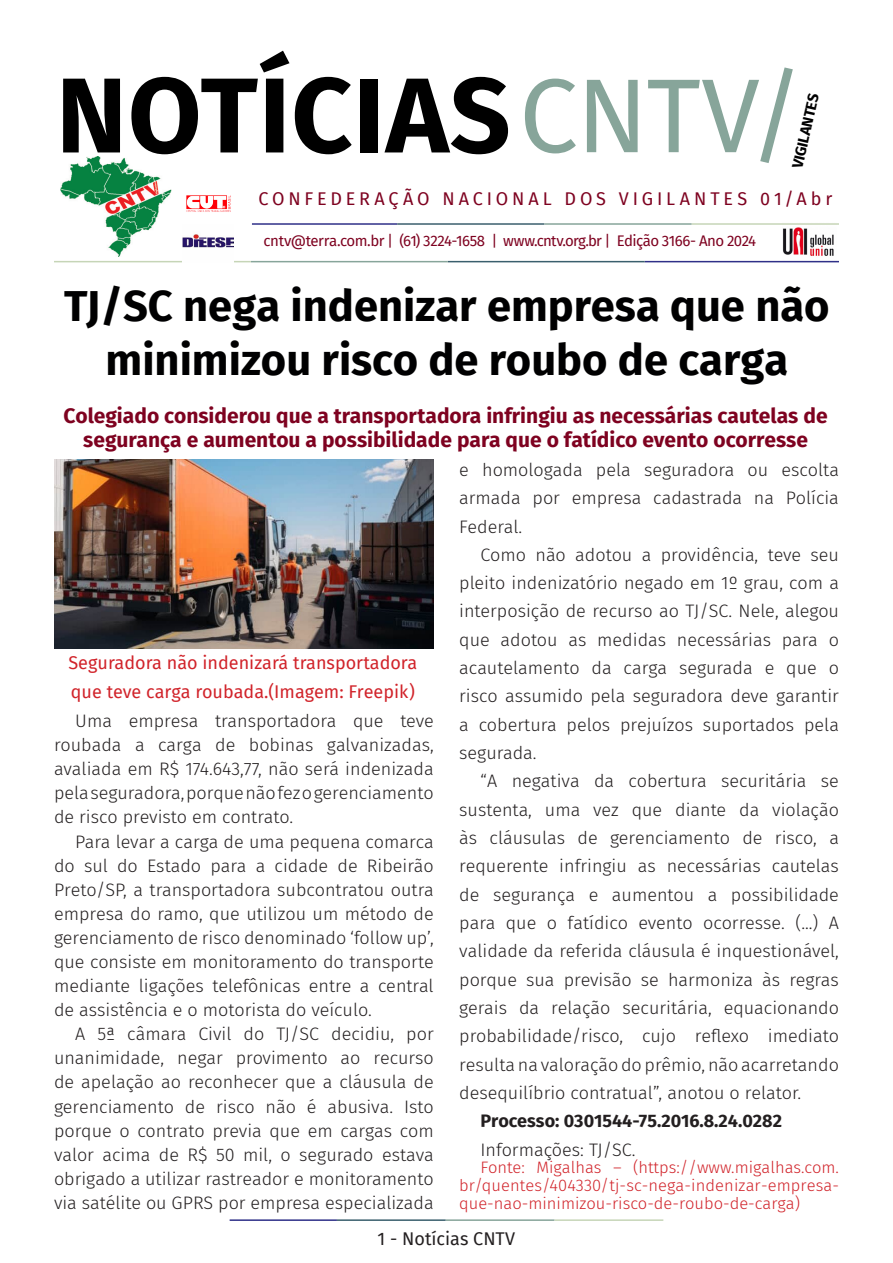
<style>
.page{position:relative;width:893px;height:1263px;background:#fff}
.page>*{position:absolute;margin:0;border:0;box-sizing:border-box;transform-origin:0 0}
.t1{font:700 106.5px "Fira Sans";letter-spacing:.01em;color:#000}
.t2{font:700 43.5px/54px "Fira Sans";color:#000001;text-align:center}
.t3{font:700 21px/24px "Fira Sans";color:#7e0220;text-align:center}
.t4{font:300 18px/28.3px "Fira Sans";color:#231f20;text-align:justify}
.t5{font:18px/28.5px "Fira Sans";color:#d1232a}
.t6{font:18px "Fira Sans";letter-spacing:.215em;color:#7e0220}
.t7{font:700 18px "Fira Sans";color:#231f20}
.t8{font:18px "Fira Sans";color:#231f20}
.t9{font:300 16.5px/17.9px "Fira Sans";color:#d1232a;text-align:justify}
.t10{font:15px "Fira Sans";letter-spacing:-.04em;color:#7e0220}
.t11{font:700 15px "Fira Sans";color:#000001}
.s1{font-weight:400;font-size:105px;color:#87a59a}
</style>
<div class="page">
<hr style="left:230px;top:1219px;width:107px;height:2px;background:#2f3088">
<hr style="left:337px;top:1219px;width:109px;height:2px;background:#3a5f6d">
<hr style="left:446px;top:1219px;width:109px;height:2px;background:#87a59a">
<hr style="left:555px;top:1219px;width:108px;height:2px;background:#c6d5b7">
<img style="left:782px;top:227px;width:54px;height:34px">
<hr style="left:252px;top:223px;width:145px;height:2px;background:#2f3088">
<hr style="left:397px;top:223px;width:147px;height:2px;background:#3a5f6d">
<hr style="left:544px;top:223px;width:148px;height:2px;background:#87a59a">
<hr style="left:692px;top:223px;width:147px;height:2px;background:#c6d5b7">
<hr style="left:645px;top:261px;width:194px;height:1px;background:#2f3088">
<hr style="left:448px;top:261px;width:197px;height:1px;background:#3a5f6d">
<hr style="left:251px;top:261px;width:197px;height:1px;background:#87a59a">
<hr style="left:54px;top:261px;width:197px;height:1px;background:#c6d5b7">
<img style="left:61px;top:157px;width:110px;height:100px">
<img style="left:186px;top:195px;width:45px;height:17px">
<img style="left:183px;top:234px;width:51px;height:28px">
<img style="left:54px;top:459px;width:380px;height:189px">
<p class="t1" style="left:56px;top:26px;width:749px">NOTÍCIAS<span class="s1">CNTV/</span></p>
<p class="t11" style="left:785px;top:165px;width:77px;rotate:-77deg">VIGILANTES</p>
<p class="t6" style="left:259px;top:185px;width:575px">CONFEDERAÇÃO NACIONAL DOS VIGILANTES 01/Abr</p>
<p class="t10" style="left:264px;top:230px;width:494px">cntv@terra.com.br | (61) 3224-1658 | www.cntv.org.br | Edição 3166- Ano 2024</p>
<p class="t2" style="left:64px;top:276px;width:767px">TJ/SC nega indenizar empresa que não minimizou risco de roubo de carga</p>
<p class="t3" style="left:64px;top:402px;width:765px">Colegiado considerou que a transportadora infringiu as necessárias cautelas de segurança e aumentou a possibilidade para que o fatídico evento ocorresse</p>
<p class="t5" style="left:68px;top:648px;width:350px">Seguradora não indenizará transportadora que teve carga roubada.(Imagem: Freepik)</p>
<p class="t4" style="left:54px;top:708px;width:381px;line-height:24.2px;text-indent:21px">Uma empresa transportadora que teve roubada a carga de bobinas galvanizadas, avaliada em R$ 174.643,77, não será indenizada pela seguradora, porque não fez o gerenciamento de risco previsto em contrato.</p>
<p class="t4" style="left:54px;top:829px;width:381px;line-height:24.2px;text-indent:21px">Para levar a carga de uma pequena comarca do sul do Estado para a cidade de Ribeirão Preto/SP, a transportadora subcontratou outra empresa do ramo, que utilizou um método de gerenciamento de risco denominado ‘follow up’, que consiste em monitoramento do transporte mediante ligações telefônicas entre a central de assistência e o motorista do veículo.</p>
<p class="t4" style="left:54px;top:1022px;width:381px;line-height:24.2px;text-indent:21px">A 5ª câmara Civil do TJ/SC decidiu, por unanimidade, negar provimento ao recurso de apelação ao reconhecer que a cláusula de gerenciamento de risco não é abusiva. Isto porque o contrato previa que em cargas com valor acima de R$ 50 mil, o segurado estava obrigado a utilizar rastreador e monitoramento via satélite ou GPRS por empresa especializada</p>
<p class="t4" style="left:459px;top:455px;width:381px">e homologada pela seguradora ou escolta armada por empresa cadastrada na Polícia Federal.</p>
<p class="t4" style="left:459px;top:540px;width:381px;text-indent:21px">Como não adotou a providência, teve seu pleito indenizatório negado em 1º grau, com a interposição de recurso ao TJ/SC. Nele, alegou que adotou as medidas necessárias para o acautelamento da carga segurada e que o risco assumido pela seguradora deve garantir a cobertura pelos prejuízos suportados pela segurada.</p>
<p class="t4" style="left:459px;top:767px;width:381px;text-indent:21px">“A negativa da cobertura securitária se sustenta, uma vez que diante da violação às cláusulas de gerenciamento de risco, a requerente infringiu as necessárias cautelas de segurança e aumentou a possibilidade para que o fatídico evento ocorresse. (...) A validade da referida cláusula é inquestionável, porque sua previsão se harmoniza às regras gerais da relação securitária, equacionando probabilidade/risco, cujo reflexo imediato resulta na valoração do prêmio, não acarretando desequilíbrio contratual”, anotou o relator.</p>
<p class="t7" style="left:480px;top:1106px;width:303px">Processo: 0301544-75.2016.8.24.0282</p>
<p class="t4" style="left:480px;top:1135px;width:157px">Informações: TJ/SC.</p>
<p class="t9" style="left:459px;top:1158px;width:381px;text-indent:21px">Fonte: Migalhas – (https://www.migalhas.com. br/quentes/404330/tj-sc-nega-indenizar-empresa&shy;que-nao-minimizou-risco-de-roubo-de-carga)</p>
<p class="t8" style="left:378px;top:1225px;width:139px">1 - Notícias CNTV</p>
</div>
